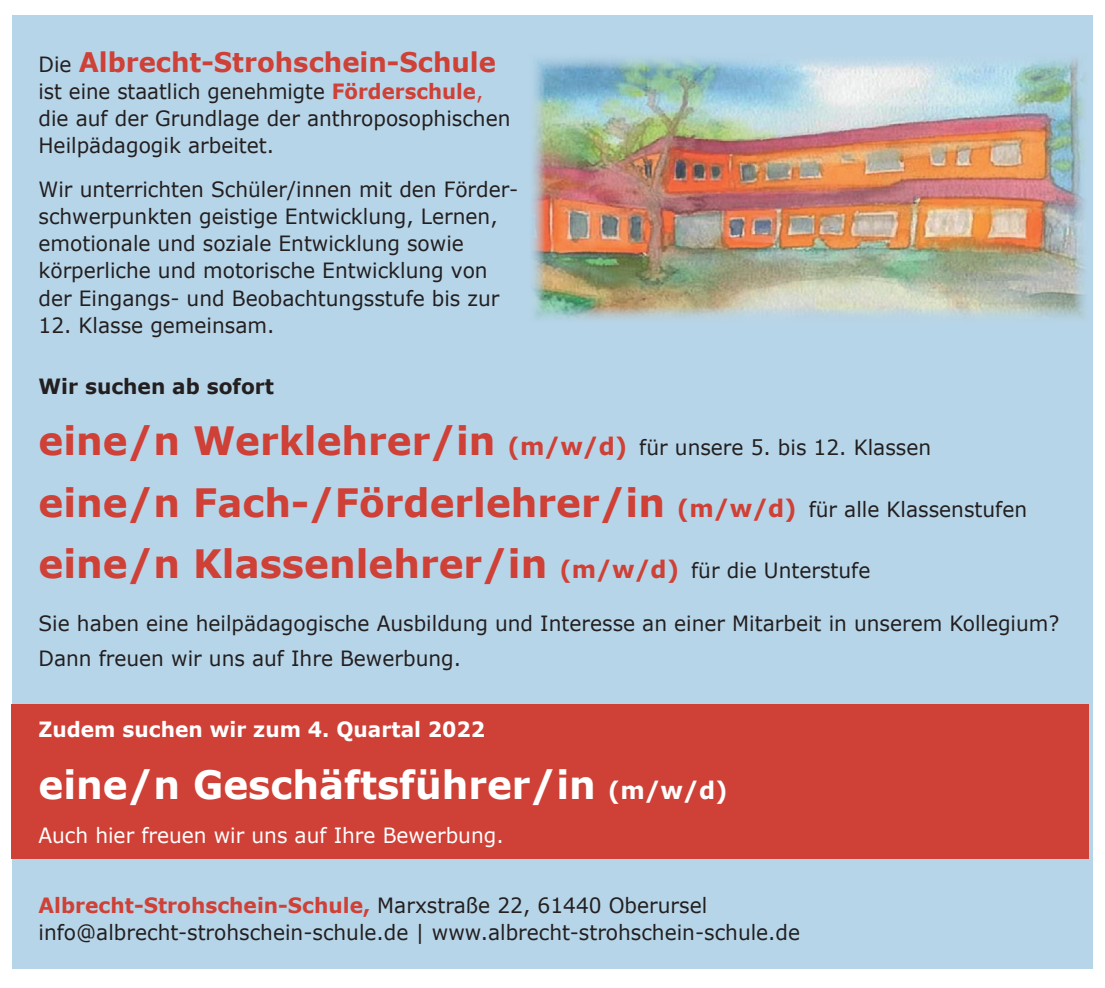
<style>
.page{position:relative;width:1105px;height:988px;background:#fff}
.page>*{position:absolute;margin:0;border:0;box-sizing:border-box;transform-origin:0 0}
.t1{font:700 39px/61.5px "Verdana";color:#cf4036;scale:.96 1}
.t2{font:700 39px "Verdana";color:#fff;scale:.96 1}
.t3{font:700 27px "Verdana";color:#cf4036;scale:.96 1}
.t4{font:21px/27px "Verdana";color:#231f20;scale:.96 1}
.t5{font:21px/27px "Verdana";color:#231f20;scale:.94 1}
.t6{font:21px "Verdana";color:#fff;scale:.96 1}
.t7{font:700 21px "Verdana";color:#fff;scale:.96 1}
.t8{font:700 21px "Verdana";color:#231f20;scale:.96 1}
.s1{font-weight:400;font-size:21px;color:#231f20}
.s2{font-weight:700;color:#cf4036}
.s3{color:#cf4036}
.s4{font-weight:700;font-size:39px;color:#cf4036}
.s5{font-weight:700;font-size:24px;color:#cf4036}
.s6{font-size:24px}
</style>
<div class="page">
<div style="left:12px;top:16px;width:1080px;height:952px;background:#b7d5e8"></div>
<img style="left:532px;top:58px;width:553px;height:262px">
<div style="left:11px;top:704px;width:1077px;height:154px;background:#cf4036"></div>
<p class="t3" style="left:38px;top:43px;width:478px"><span class="s1">Die</span> Albrecht-Strohschein-Schule</p>
<p class="t5" style="left:38px;top:78px;width:503px">ist eine staatlich genehmigte <span class="s2">Förderschule</span><span class="s3">, </span>die auf der Grundlage der anthroposophischen<br>Heilpädagogik arbeitet.</p>
<p class="t4" style="left:38px;top:176px;width:501px">Wir unterrichten Schüler/innen mit den Förder&shy;schwerpunkten geistige Entwicklung, Lernen, emotionale und soziale Entwicklung sowie körperliche und motorische Entwicklung von der Eingangs- und Beobachtungsstufe bis zur</p>
<p class="t4" style="left:38px;top:311px;width:247px">12. Klasse gemeinsam.</p>
<p class="t8" style="left:38px;top:371px;width:247px">Wir suchen ab sofort</p>
<p class="t4" style="left:38px;top:433px;width:931px"><span class="s4">eine/n Werklehrer/in</span> <span class="s5">(m/w/d)</span> für unsere 5. bis 12. Klassen</p>
<h1 class="t1" style="left:38px;top:471px;width:1031px">eine/n Fach-/Förderlehrer/in <span class="s6">(m/w/d)</span> <span class="s1">für alle Klassenstufen </span>eine/n Klassenlehrer/in <span class="s6">(m/w/d)</span> <span class="s1">für die Unterstufe</span></h1>
<p class="t4" style="left:38px;top:605px;width:1065px;line-height:35.4px">Sie haben eine heilpädagogische Ausbildung und Interesse an einer Mitarbeit in unserem Kollegium?<br>Dann freuen wir uns auf Ihre Bewerbung.</p>
<p class="t7" style="left:38px;top:714px;width:467px">Zudem suchen wir zum 4. Quartal 2022</p>
<h1 class="t2" style="left:38px;top:757px;width:719px">eine/n Geschäftsführer/in <span class="s6">(m/w/d)</span></h1>
<p class="t6" style="left:39px;top:820px;width:486px">Auch hier freuen wir uns auf Ihre Bewerbung.</p>
<p class="t4" style="left:39px;top:891px;width:795px"><span class="s2">Albrecht-Strohschein-Schule,</span> Marxstraße 22, 61440 Oberursel info@albrecht-strohschein-schule.de | www.albrecht-strohschein-schule.de</p>
</div>
